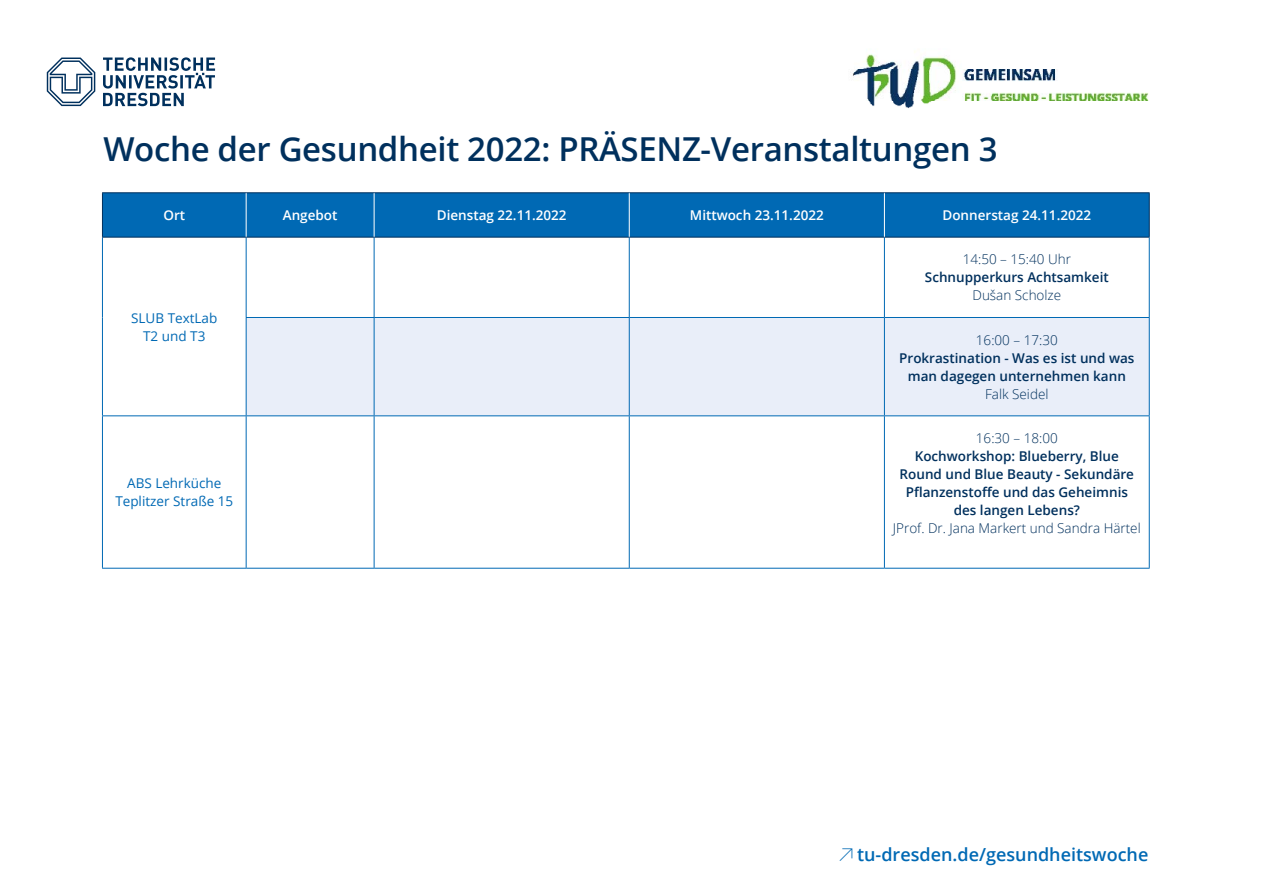
<style>
.page{position:relative;width:1263px;height:893px;background:#fff}
.page>*{position:absolute;margin:0;border:0;box-sizing:border-box;transform-origin:0 0}
.t1{font:600 33px "Open Sans";letter-spacing:-.01em;color:#00305d}
.t2{font:600 18px "Open Sans";color:#0069b4}
.t3{font:600 13.5px/18px "Open Sans";color:#00305d;text-align:center}
.t4{font:300 13.5px "Open Sans";color:#00305d}
.Datumszeile{font:600 13.5px "Open Sans";color:#fff}
.t5{font:13.5px "Open Sans";color:#0069b4}
</style>
<div class="page">
<img style="left:852px;top:51px;width:296px;height:58px">
<svg style="left:47px;top:57px;width:168px;height:49px"></svg>
<div style="left:103px;top:193px;width:1046px;height:44px;background:#0069b4"></div>
<div style="left:247px;top:318px;width:902px;height:97px;background:#e9eef9"></div>
<hr style="left:102px;top:237px;width:1px;height:80px;background:#0069b4">
<hr style="left:246px;top:237px;width:1px;height:80px;background:#0069b4">
<hr style="left:374px;top:237px;width:1px;height:80px;background:#0069b4">
<hr style="left:629px;top:237px;width:1px;height:80px;background:#0069b4">
<hr style="left:884px;top:237px;width:1px;height:80px;background:#0069b4">
<hr style="left:1149px;top:237px;width:1px;height:80px;background:#0069b4">
<hr style="left:102px;top:317px;width:1px;height:98px;background:#0069b4">
<hr style="left:246px;top:317px;width:128px;height:1px;background:#0069b4">
<hr style="left:246px;top:318px;width:1px;height:97px;background:#0069b4">
<hr style="left:374px;top:317px;width:255px;height:1px;background:#0069b4">
<hr style="left:374px;top:318px;width:1px;height:97px;background:#0069b4">
<hr style="left:629px;top:317px;width:255px;height:1px;background:#0069b4">
<hr style="left:629px;top:318px;width:1px;height:97px;background:#0069b4">
<hr style="left:884px;top:317px;width:265px;height:1px;background:#0069b4">
<hr style="left:884px;top:318px;width:1px;height:97px;background:#0069b4">
<hr style="left:1149px;top:318px;width:1px;height:97px;background:#0069b4">
<hr style="left:102px;top:415px;width:144px;height:1px;background:#0069b4">
<hr style="left:102px;top:416px;width:1px;height:152px;background:#0069b4">
<hr style="left:246px;top:415px;width:128px;height:1px;background:#0069b4">
<hr style="left:246px;top:416px;width:1px;height:152px;background:#0069b4">
<hr style="left:374px;top:415px;width:255px;height:1px;background:#0069b4">
<hr style="left:374px;top:416px;width:1px;height:152px;background:#0069b4">
<hr style="left:629px;top:415px;width:255px;height:1px;background:#0069b4">
<hr style="left:629px;top:416px;width:1px;height:152px;background:#0069b4">
<hr style="left:884px;top:415px;width:265px;height:1px;background:#0069b4">
<hr style="left:884px;top:416px;width:1px;height:152px;background:#0069b4">
<hr style="left:1149px;top:416px;width:1px;height:152px;background:#0069b4">
<hr style="left:102px;top:568px;width:144px;height:1px;background:#0069b4">
<hr style="left:246px;top:568px;width:128px;height:1px;background:#0069b4">
<hr style="left:374px;top:568px;width:255px;height:1px;background:#0069b4">
<hr style="left:629px;top:568px;width:255px;height:1px;background:#0069b4">
<hr style="left:884px;top:568px;width:265px;height:1px;background:#0069b4">
<hr style="left:102px;top:192px;width:144px;height:1px;background:#00305d">
<hr style="left:102px;top:193px;width:1px;height:44px;background:#00305d">
<hr style="left:246px;top:192px;width:128px;height:1px;background:#00305d">
<hr style="left:374px;top:192px;width:255px;height:1px;background:#00305d">
<hr style="left:629px;top:192px;width:255px;height:1px;background:#00305d">
<hr style="left:884px;top:192px;width:265px;height:1px;background:#00305d">
<hr style="left:1149px;top:193px;width:1px;height:44px;background:#00305d">
<hr style="left:102px;top:237px;width:144px;height:1px;background:#00305d">
<hr style="left:246px;top:237px;width:128px;height:1px;background:#00305d">
<hr style="left:374px;top:237px;width:255px;height:1px;background:#00305d">
<hr style="left:629px;top:237px;width:255px;height:1px;background:#00305d">
<hr style="left:884px;top:237px;width:265px;height:1px;background:#00305d">
<hr style="left:246px;top:193px;width:1px;height:44px;background:#fff">
<hr style="left:374px;top:193px;width:1px;height:44px;background:#fff">
<hr style="left:629px;top:193px;width:1px;height:44px;background:#fff">
<hr style="left:884px;top:193px;width:1px;height:44px;background:#fff">
<h1 class="t1" style="left:103px;top:127px;width:896px">Woche der Gesundheit 2022: PRÄSENZ-Veranstaltungen 3</h1>
<h2 class="Datumszeile" style="left:163px;top:206px;width:23px">Ort</h2>
<h2 class="Datumszeile" style="left:283px;top:206px;width:56px">Angebot</h2>
<h2 class="Datumszeile" style="left:437px;top:206px;width:131px">Dienstag 22.11.2022</h2>
<h2 class="Datumszeile" style="left:690px;top:206px;width:135px">Mittwoch 23.11.2022</h2>
<h2 class="Datumszeile" style="left:942px;top:206px;width:150px">Donnerstag 24.11.2022</h2>
<p class="t5" style="left:131px;top:308px;width:88px">SLUB TextLab</p>
<p class="t5" style="left:143px;top:326px;width:64px">T2 und T3</p>
<p class="t5" style="left:127px;top:474px;width:96px">ABS Lehrküche</p>
<p class="t5" style="left:115px;top:492px;width:119px">Teplitzer Straße 15</p>
<p class="t4" style="left:963px;top:250px;width:110px">14:50 – 15:40 Uhr</p>
<p class="t3" style="left:925px;top:268px;width:185px">Schnupperkurs Achtsamkeit</p>
<p class="t4" style="left:972px;top:286px;width:90px">Dušan Scholze</p>
<p class="t4" style="left:976px;top:331px;width:83px">16:00 – 17:30</p>
<p class="t3" style="left:899px;top:349px;width:237px">Prokrastination - Was es ist und was man dagegen unternehmen kann</p>
<p class="t4" style="left:985px;top:385px;width:65px">Falk Seidel</p>
<p class="t4" style="left:976px;top:429px;width:83px">16:30 – 18:00</p>
<p class="t3" style="left:900px;top:447px;width:236px">Kochworkshop: Blueberry, Blue<br>Round und Blue Beauty - Sekundäre<br>Pflanzenstoffe und das Geheimnis des langen Lebens?</p>
<p class="t4" style="left:893px;top:519px;width:249px">JProf. Dr. Jana Markert und Sandra Härtel</p>
<h2 class="t2" style="left:857px;top:842px;width:293px">tu-dresden.de/gesundheitswoche</h2>
</div>
